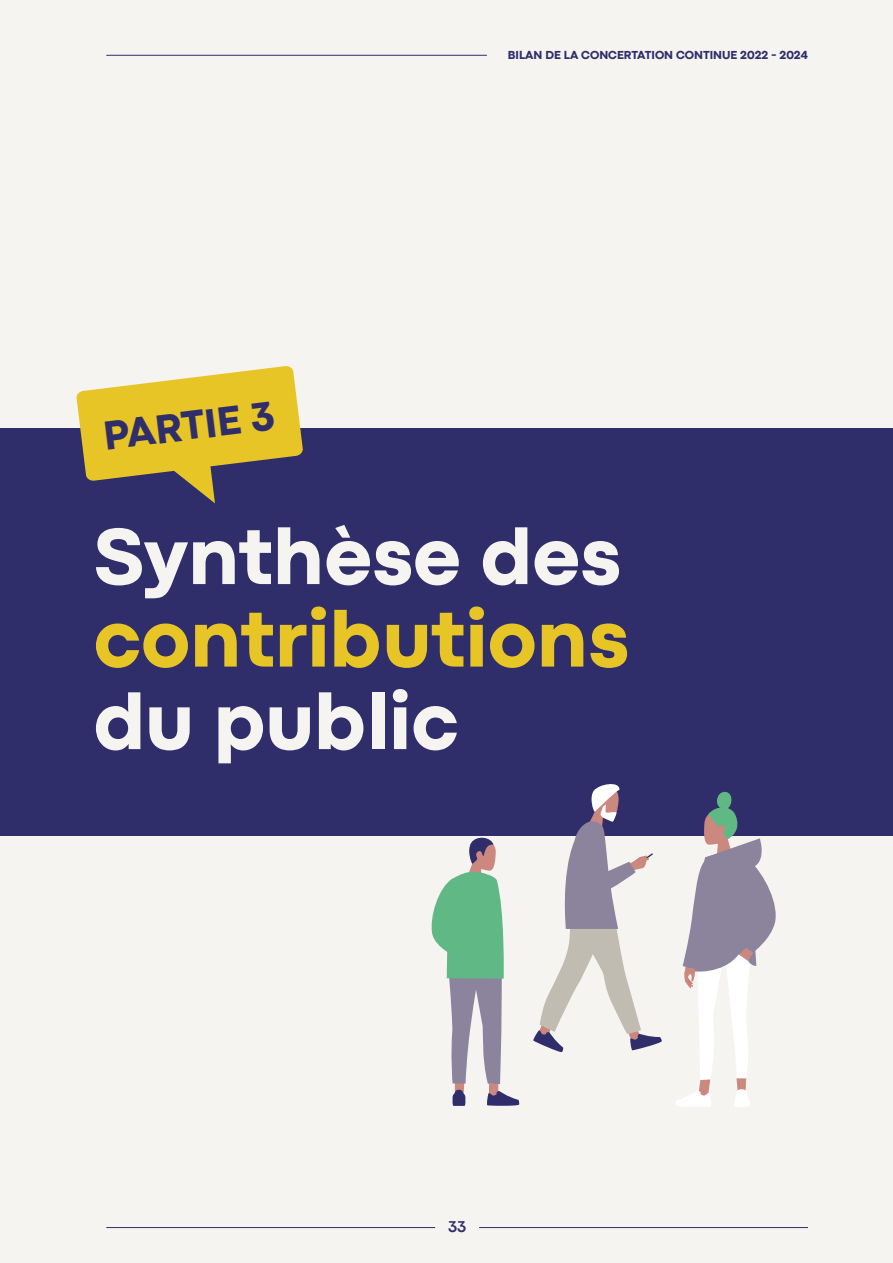
<style>
.page{position:relative;width:893px;height:1263px;background:#f6f4f0}
.page>*{position:absolute;margin:0;border:0;box-sizing:border-box;transform-origin:0 0}
.t1{font:800 82.5px "Codec Pro";color:#f6f4f0}
.t2{font:800 82.5px "Codec Pro";color:#e8c527}
.t3{font:800 42px "Codec Pro";color:#2f2e6a}
.t4{font:700 16.5px "Codec Pro";color:#2f2e6a}
.t5{font:800 12px "Codec Pro";color:#2f2e6a}
</style>
<div class="page">
<div style="left:0;top:428px;width:893px;height:407px;background:#2f2e6a"></div>
<svg style="left:76px;top:366px;width:227px;height:137px"></svg>
<hr style="left:106px;top:1227px;width:329px;height:1px;background:#2f2e6a">
<hr style="left:479px;top:1227px;width:329px;height:1px;background:#2f2e6a">
<hr style="left:106px;top:55px;width:381px;height:1px;background:#2f2e6a">
<svg style="left:429px;top:835px;width:91px;height:271px"></svg>
<svg style="left:533px;top:784px;width:129px;height:269px"></svg>
<svg style="left:675px;top:791px;width:104px;height:316px"></svg>
<h2 class="t3" style="left:101px;top:411px;width:173px;rotate:-7deg">PARTIE 3</h2>
<p class="t5" style="left:508px;top:48px;width:302px">BILAN DE LA CONCERTATION CONTINUE 2022 - 2024</p>
<h1 class="t1" style="left:94px;top:507px;width:529px">Synthèse des</h1>
<h1 class="t2" style="left:94px;top:590px;width:537px">contributions</h1>
<h1 class="t1" style="left:94px;top:672px;width:367px">du public</h1>
<h3 class="t4" style="left:448px;top:1216px;width:19px">33</h3>
</div>
